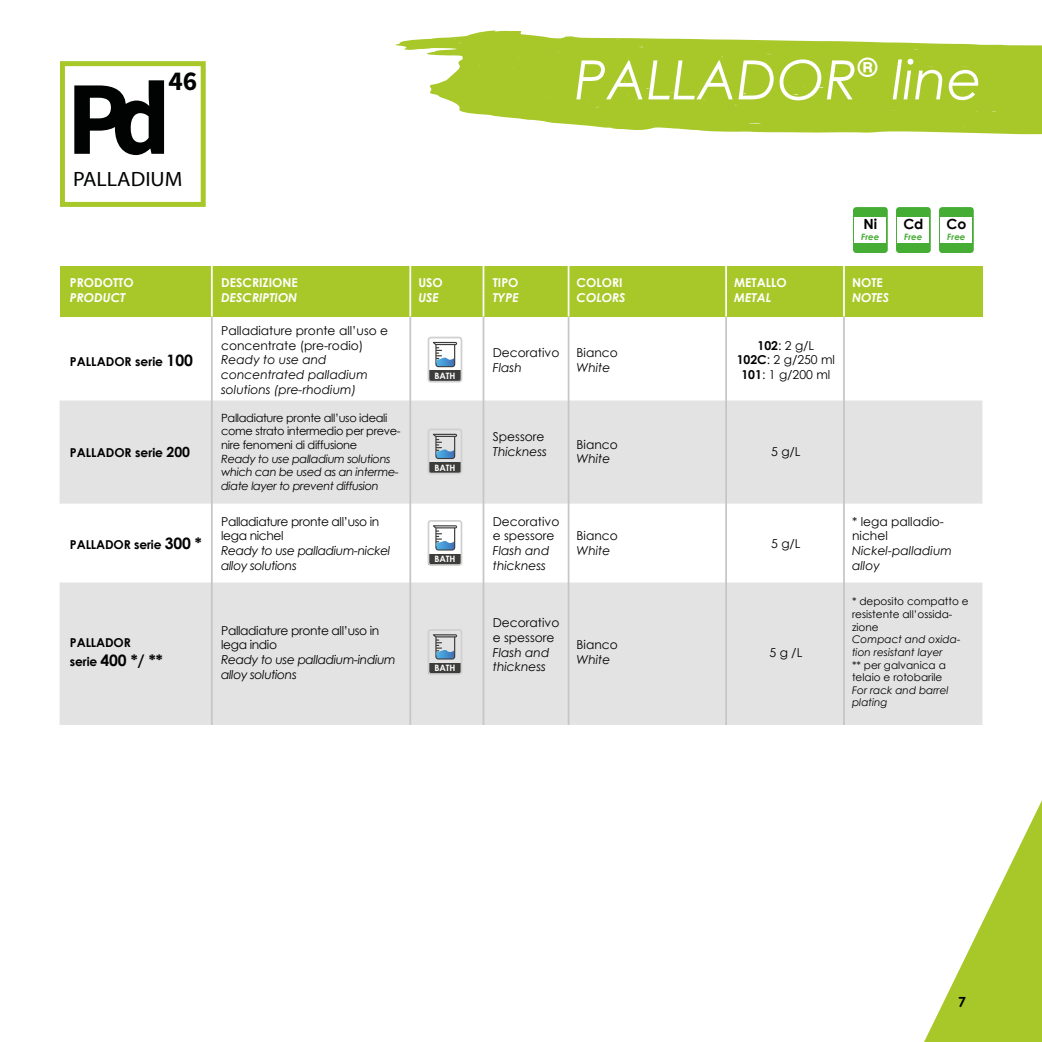
<style>
.page{position:relative;width:1042px;height:1042px;background:#fff}
.page>*{position:absolute;margin:0;border:0;box-sizing:border-box;transform-origin:0 0}
.t1{font:700 104.83px "Source Sans Pro";color:#010202}
.t2{font:italic 54.25px "Century Gothic";color:#fff}
.t3{font:700 27.3px "Source Sans Pro";color:#010202}
.t4{font:700 20.82px "Antonio";color:#010202;scale:1.06 1}
.t5{font:700 15.75px "Century Gothic";color:#000}
.t6{font:700 14px "Century Gothic";color:#000}
.t7{font:12.25px/14.7px "Century Gothic";color:#000}
.t8{font:italic 12.25px/14.7px "Century Gothic";color:#000}
.t9{font:italic 12.25px/14.7px "Century Gothic";letter-spacing:-.03em;color:#000}
.t10{font:12.25px/14.7px "Century Gothic";letter-spacing:-.03em;color:#000}
.t11{font:700 12.25px "Century Gothic";color:#000}
.t12{font:700 12.25px "Century Gothic";color:#fff}
.t13{font:italic 700 12.25px "Century Gothic";color:#fff}
.t14{font:11.38px/13.7px "Century Gothic";letter-spacing:-.03em;color:#000}
.t15{font:italic 11.38px/13.7px "Century Gothic";letter-spacing:-.03em;color:#000}
.t16{font:10.5px/12.6px "Century Gothic";color:#000}
.t17{font:italic 10.5px/12.6px "Century Gothic";color:#000}
.t18{font:700 8.75px "Century Gothic";color:#fff}
.t19{font:italic 700 8.75px "Century Gothic";color:#45ac34}
.s1{font-size:15.75px}
.s2{font-size:14px}
.s3{font-size:12.25px}
.s4{font-weight:700}
</style>
<div class="page">
<svg style="left:924px;top:800px;width:118px;height:242px"></svg>
<div style="left:59px;top:582px;width:924px;height:143px;background:#e3e3e3"></div>
<div style="left:59px;top:400px;width:924px;height:104px;background:#e3e3e3"></div>
<hr style="left:211px;top:278px;width:2px;height:447px;background:#c6c6c6">
<hr style="left:568px;top:278px;width:1px;height:447px;background:#c6c6c6">
<hr style="left:409px;top:278px;width:2px;height:447px;background:#c6c6c6">
<hr style="left:483px;top:278px;width:1px;height:447px;background:#c6c6c6">
<hr style="left:725px;top:278px;width:2px;height:447px;background:#c6c6c6">
<hr style="left:843px;top:278px;width:2px;height:447px;background:#c6c6c6">
<div style="left:60px;top:266px;width:922px;height:50px;background:#a8c82a"></div>
<svg style="left:395px;top:30px;width:647px;height:105px;fill:#a8c82a"></svg>
<svg style="left:60px;top:61px;width:146px;height:146px"></svg>
<div style="left:940px;top:208px;width:33px;height:44px;background:#45ac34;border-radius:2px"></div>
<div style="left:939px;top:207px;width:35px;height:46px;border:2px solid #45ac34;border-radius:2px"></div>
<div style="left:941px;top:217px;width:31px;height:26px;background:#fff"></div>
<div style="left:897px;top:208px;width:33px;height:44px;background:#45ac34;border-radius:2px"></div>
<div style="left:896px;top:207px;width:35px;height:46px;border:2px solid #45ac34;border-radius:2px"></div>
<div style="left:898px;top:217px;width:31px;height:26px;background:#fff"></div>
<div style="left:854px;top:208px;width:33px;height:44px;background:#45ac34;border-radius:2px"></div>
<div style="left:853px;top:207px;width:35px;height:46px;border:2px solid #45ac34;border-radius:2px"></div>
<div style="left:855px;top:217px;width:31px;height:26px;background:#fff"></div>
<div style="left:429px;top:371px;width:32px;height:10px;background:#3c3c3b"></div>
<div style="left:428px;top:337px;width:34px;height:45px;border:2px solid #d0d0d0;border-radius:2px"></div>
<svg style="left:433px;top:342px;width:24px;height:25px"></svg>
<hr style="left:211px;top:260px;width:2px;height:56px;background:#fff">
<hr style="left:568px;top:260px;width:1px;height:56px;background:#fff">
<hr style="left:409px;top:260px;width:2px;height:56px;background:#fff">
<hr style="left:483px;top:260px;width:1px;height:56px;background:#fff">
<hr style="left:725px;top:260px;width:2px;height:56px;background:#fff">
<hr style="left:843px;top:260px;width:2px;height:56px;background:#fff">
<div style="left:429px;top:462px;width:32px;height:11px;background:#3c3c3b"></div>
<div style="left:428px;top:428px;width:34px;height:46px;border:2px solid #d0d0d0;border-radius:2px"></div>
<svg style="left:433px;top:434px;width:24px;height:25px"></svg>
<div style="left:429px;top:663px;width:32px;height:10px;background:#3c3c3b"></div>
<div style="left:428px;top:629px;width:34px;height:46px;border:2px solid #d0d0d0;border-radius:2px"></div>
<svg style="left:433px;top:634px;width:24px;height:25px"></svg>
<div style="left:429px;top:554px;width:32px;height:10px;background:#3c3c3b"></div>
<div style="left:428px;top:520px;width:34px;height:46px;border:2px solid #d0d0d0;border-radius:2px"></div>
<svg style="left:433px;top:525px;width:24px;height:25px"></svg>
<h3 class="t3" style="left:168px;top:63px;width:30px">46</h3>
<h1 class="t1" style="left:66px;top:52px;width:106px">Pd</h1>
<h3 class="t4" style="left:73px;top:166px;width:104px">PALLADIUM</h3>
<p class="t12" style="left:70px;top:273px;width:65px">PRODOTTO</p>
<p class="t13" style="left:70px;top:288px;width:57px">PRODUCT</p>
<p class="t11" style="left:70px;top:352px;width:124px">PALLADOR serie <span class="s1">100</span></p>
<p class="t11" style="left:70px;top:443px;width:122px">PALLADOR serie <span class="s2">200</span></p>
<p class="t11" style="left:70px;top:535px;width:133px">PALLADOR serie <span class="s1">300 *</span></p>
<p class="t12" style="left:221px;top:273px;width:78px">DESCRIZIONE</p>
<p class="t13" style="left:221px;top:288px;width:78px">DESCRIPTION</p>
<p class="t7" style="left:221px;top:323px;width:168px">Palladiature pronte all’uso e concentrate (pre-rodio)</p>
<p class="t8" style="left:221px;top:352px;width:148px">Ready to use and concentrated palladium solutions (pre-rhodium)</p>
<p class="t14" style="left:221px;top:410px;width:181px">Palladiature pronte all’uso ideali come strato intermedio per preve&shy;nire fenomeni di diffusione</p>
<p class="t15" style="left:221px;top:451px;width:179px">Ready to use palladium solutions which can be used as an interme&shy;diate layer to prevent diffusion</p>
<p class="t10" style="left:221px;top:513px;width:160px">Palladiature pronte all’uso in lega nichel</p>
<p class="t9" style="left:221px;top:543px;width:171px">Ready to use palladium-nickel alloy solutions</p>
<p class="t12" style="left:418px;top:273px;width:26px">USO</p>
<p class="t13" style="left:418px;top:288px;width:22px">USE</p>
<p class="t18" style="left:434px;top:369px;width:23px">BATH</p>
<p class="t18" style="left:434px;top:461px;width:23px">BATH</p>
<p class="t18" style="left:434px;top:552px;width:23px">BATH</p>
<p class="t11" style="left:70px;top:633px;width:62px">PALLADOR</p>
<p class="t5" style="left:70px;top:648px;width:94px"><span class="s3">serie</span> 400 */ **</p>
<p class="t10" style="left:221px;top:622px;width:160px">Palladiature pronte all’uso in lega indio</p>
<p class="t9" style="left:221px;top:652px;width:176px">Ready to use palladium-indium alloy solutions</p>
<p class="t18" style="left:434px;top:661px;width:23px">BATH</p>
<h2 class="t2" style="left:575px;top:42px;width:409px">PALLADOR<sup>®</sup> line</h2>
<p class="t12" style="left:493px;top:273px;width:27px">TIPO</p>
<p class="t13" style="left:493px;top:288px;width:27px">TYPE</p>
<p class="t7" style="left:493px;top:345px;width:68px">Decorativo</p>
<p class="t8" style="left:493px;top:360px;width:30px">Flash</p>
<p class="t12" style="left:576px;top:273px;width:48px">COLORI</p>
<p class="t13" style="left:576px;top:288px;width:50px">COLORS</p>
<p class="t7" style="left:576px;top:345px;width:43px">Bianco</p>
<p class="t8" style="left:576px;top:360px;width:35px">White</p>
<p class="t7" style="left:493px;top:429px;width:53px">Spessore</p>
<p class="t8" style="left:493px;top:444px;width:56px">Thickness</p>
<p class="t7" style="left:576px;top:437px;width:43px">Bianco</p>
<p class="t8" style="left:576px;top:451px;width:35px">White</p>
<p class="t7" style="left:493px;top:513px;width:68px">Decorativo e spessore</p>
<p class="t8" style="left:493px;top:543px;width:58px">Flash and thickness</p>
<p class="t7" style="left:576px;top:528px;width:43px">Bianco</p>
<p class="t8" style="left:576px;top:543px;width:35px">White</p>
<p class="t7" style="left:493px;top:615px;width:68px">Decorativo e spessore</p>
<p class="t8" style="left:493px;top:644px;width:58px">Flash and thickness</p>
<p class="t7" style="left:576px;top:637px;width:43px">Bianco</p>
<p class="t8" style="left:576px;top:652px;width:35px">White</p>
<p class="t12" style="left:734px;top:273px;width:54px">METALLO</p>
<p class="t13" style="left:734px;top:288px;width:38px">METAL</p>
<p class="t7" style="left:737px;top:337px;width:100px;text-align:center"><span class="s4">102</span>: 2 g/L<br><span class="s4">102C</span>: 2 g/250 ml<br><span class="s4">101</span>: 1 g/200 ml</p>
<p class="t6" style="left:863px;top:214px;width:15px">Ni</p>
<p class="t19" style="left:861px;top:230px;width:20px">Free</p>
<p class="t6" style="left:903px;top:214px;width:22px">Cd</p>
<p class="t19" style="left:904px;top:230px;width:20px">Free</p>
<p class="t12" style="left:852px;top:273px;width:32px">NOTE</p>
<p class="t13" style="left:852px;top:288px;width:39px">NOTES</p>
<p class="t6" style="left:946px;top:214px;width:21px">Co</p>
<p class="t19" style="left:947px;top:230px;width:20px">Free</p>
<p class="t7" style="left:771px;top:444px;width:31px">5 g/L</p>
<p class="t7" style="left:771px;top:535px;width:31px">5 g/L</p>
<p class="t7" style="left:769px;top:644px;width:34px">5 g /L</p>
<p class="t7" style="left:852px;top:513px;width:93px">* lega palladio&shy;nichel</p>
<p class="t8" style="left:852px;top:543px;width:101px">Nickel-palladium alloy</p>
<p class="t16" style="left:852px;top:595px;width:118px">* deposito compatto e resistente all’ossida&shy;zione</p>
<p class="t17" style="left:852px;top:633px;width:110px">Compact and oxida&shy;tion resistant layer</p>
<p class="t16" style="left:852px;top:658px;width:95px">** per galvanica a telaio e rotobarile</p>
<p class="t17" style="left:852px;top:683px;width:98px">For rack and barrel plating</p>
<p class="t6" style="left:958px;top:991px;width:9px">7</p>
</div>
